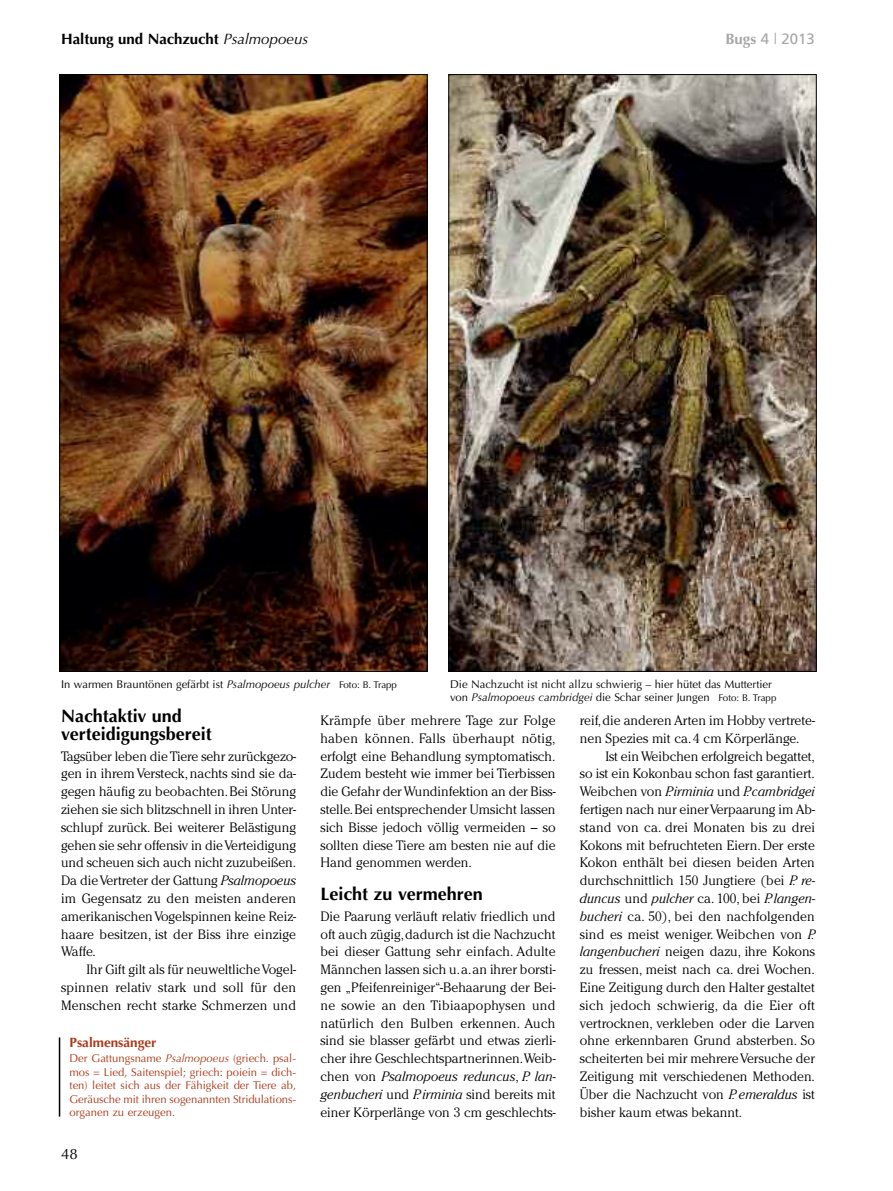
<style>
.page{position:relative;width:893px;height:1191px;background:#fff}
.page>*{position:absolute;margin:0;border:0;box-sizing:border-box;transform-origin:0 0}
.t1{font:700 18px/17.9px "Optima";color:#000}
.t2{font:700 15px "Optima";color:#000}
.t3{font:15px "Frutiger";color:#a6a6a6}
.t4{font:15px "Optima";color:#000}
.t5{font:300 13.5px/17.9px "Cheltenham";color:#000;text-align:justify}
.t6{font:700 13.5px "Optima";color:#aa3918}
.t7{font:11.25px/13.5px "Optima";letter-spacing:-.005em;color:#aa3918;text-align:justify}
.t8{font:11.25px/13.5px "Optima";color:#000}
.s1{font-weight:400;font-style:italic}
.s2{font-family:"Optima";font-weight:700}
.s3{font-weight:300}
.s4{font-style:italic}
.s5{font-size:9.75px}
</style>
<div class="page">
<img style="left:451px;top:76px;width:363px;height:593px">
<img style="left:62px;top:76px;width:363px;height:593px">
<hr style="left:59px;top:1037px;width:1px;height:79px;background:#000">
<p class="t2" style="left:61px;top:31px;width:249px">Haltung und Nachzucht <span class="s1">Psalmopoeus</span></p>
<p class="t3" style="left:725px;top:33px;width:91px"><span class="s2">Bugs</span> 4 <span class="s3">|</span> 2013</p>
<p class="t8" style="left:61px;top:677px;width:337px">In warmen Brauntönen gefärbt ist <span class="s4">Psalmopoeus pulcher</span> <span class="s5">Foto: B. Trapp</span></p>
<p class="t8" style="left:450px;top:677px;width:328px">Die Nachzucht ist nicht allzu schwierig – hier hütet das Muttertier von <span class="s4">Psalmopoeus cambridgei</span> die Schar seiner Jungen <span class="s5">Foto: B. Trapp</span></p>
<h1 class="t1" style="left:61px;top:707px;width:152px">Nachtaktiv und verteidigungsbereit</h1>
<p class="t5" style="left:61px;top:748px;width:237px">Tagsüber leben die Tiere sehr zurückgezo&shy;gen in ihrem Versteck,nachts sind sie da&shy;gegen häufig zu beobachten.Bei Störung ziehen sie sich blitzschnell in ihren Unter&shy;schlupf zurück. Bei weiterer Belästigung gehen sie sehr offensiv in dieVerteidigung und scheuen sich auch nicht zuzubeißen.<br>Da dieVertreter der Gattung <span class="s4">Psalmopoeus </span>im Gegensatz zu den meisten anderen amerikanischenVogelspinnen keine Reiz&shy;haare besitzen, ist der Biss ihre einzige Waffe.</p>
<p class="t5" style="left:61px;top:961px;width:237px;text-indent:26px">Ihr Gift gilt als für neuweltlicheVogel&shy;spinnen relativ stark und soll für den Menschen recht starke Schmerzen und</p>
<p class="t6" style="left:70px;top:1034px;width:89px">Psalmensänger</p>
<p class="t7" style="left:70px;top:1052px;width:228px">Der Gattungsname <span class="s4">Psalmopoeus</span> (griech. psal&shy;mos = Lied, Saitenspiel; griech: poiein = dich&shy;ten) leitet sich aus der Fähigkeit der Tiere ab, Geräusche mit ihren sogenannten Stridulations&shy;organen zu erzeugen.</p>
<p class="t4" style="left:61px;top:1145px;width:18px">48</p>
<p class="t5" style="left:320px;top:712px;width:237px">Krämpfe über mehrere Tage zur Folge haben können. Falls überhaupt nötig, erfolgt eine Behandlung symptomatisch.<br>Zudem besteht wie immer bei Tierbissen die Gefahr derWundinfektion an der Biss&shy;stelle.Bei entsprechender Umsicht lassen sich Bisse jedoch völlig vermeiden – so sollten diese Tiere am besten nie auf die Hand genommen werden.</p>
<h1 class="t1" style="left:320px;top:885px;width:164px">Leicht zu vermehren</h1>
<p class="t5" style="left:320px;top:908px;width:237px">Die Paarung verläuft relativ friedlich und oft auch zügig,dadurch ist die Nachzucht bei dieser Gattung sehr einfach. Adulte Männchen lassen sich u.a.an ihrer borsti&shy;gen „Pfeifenreiniger“-Behaarung der Bei&shy;ne sowie an den Tibiaapophysen und natürlich den Bulben erkennen. Auch sind sie blasser gefärbt und etwas zierli&shy;cher ihre Geschlechtspartnerinnen.Weib&shy;chen von <span class="s4">Psalmopoeus reduncus</span>, <span class="s4">P. lan&shy;genbucheri</span> und <span class="s4">P. irminia</span> sind bereits mit einer Körperlänge von 3 cm geschlechts-</p>
<p class="t5" style="left:580px;top:712px;width:237px">reif,die anderen Arten im Hobby vertrete&shy;nen Spezies mit ca. 4 cm Körperlänge.</p>
<p class="t5" style="left:580px;top:748px;width:237px;text-indent:26px">Ist einWeibchen erfolgreich begattet, so ist ein Kokonbau schon fast garantiert.<br>Weibchen von <span class="s4">P.irminia</span> und <span class="s4">P.cambridgei </span>fertigen nach nur einerVerpaarung im Ab&shy;stand von ca. drei Monaten bis zu drei Kokons mit befruchteten Eiern. Der erste Kokon enthält bei diesen beiden Arten durchschnittlich 150 Jungtiere (bei <span class="s4">P. re&shy;duncus</span> und <span class="s4">pulcher</span> ca. 100, bei <span class="s4">P. langen&shy;bucheri</span> ca. 50), bei den nachfolgenden sind es meist weniger. Weibchen von <span class="s4">P. langenbucheri</span> neigen dazu, ihre Kokons zu fressen, meist nach ca. drei Wochen.<br>Eine Zeitigung durch den Halter gestaltet sich jedoch schwierig, da die Eier oft vertrocknen, verkleben oder die Larven ohne erkennbaren Grund absterben. So scheiterten bei mir mehrereVersuche der Zeitigung mit verschiedenen Methoden.<br>Über die Nachzucht von <span class="s4">P. emeraldus</span> ist bisher kaum etwas bekannt.</p>
</div>
